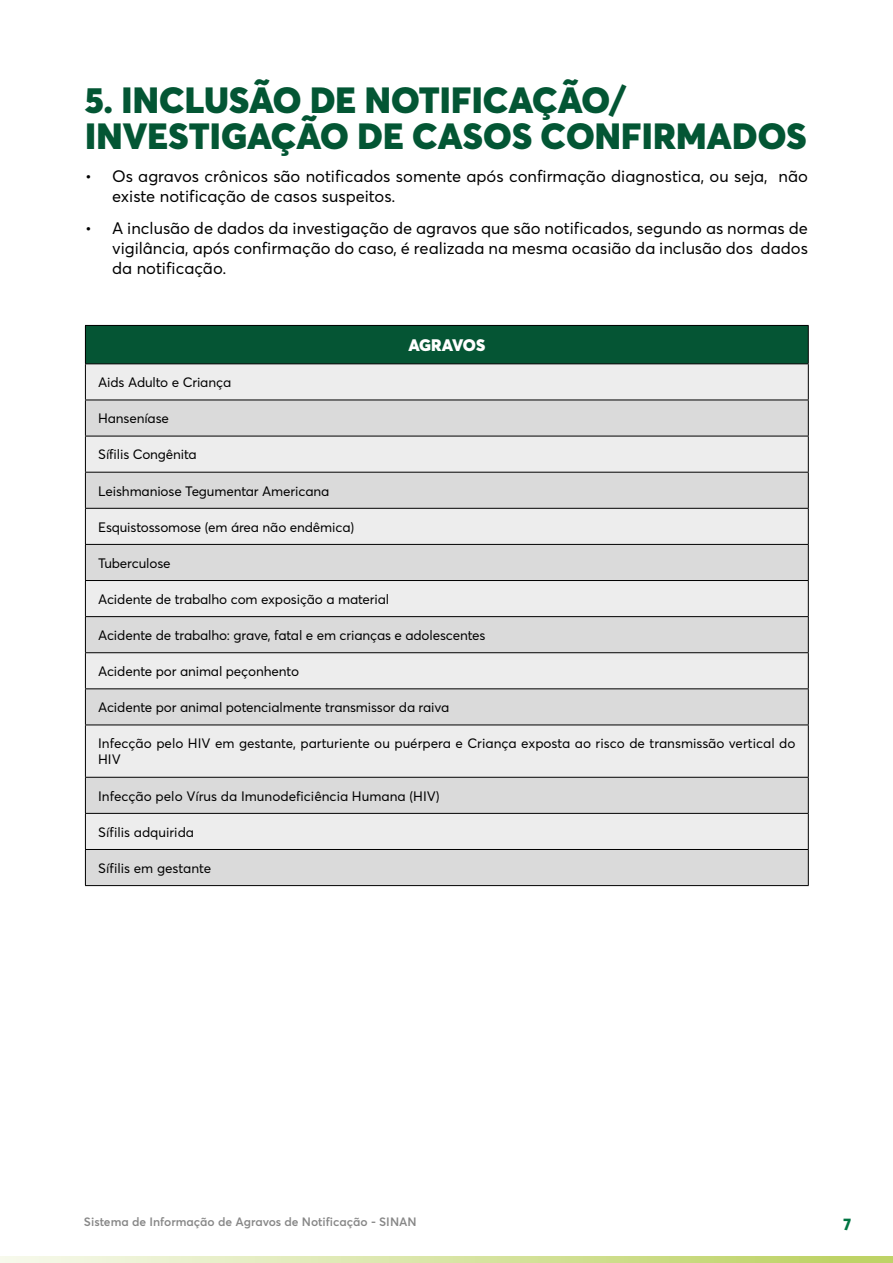
<style>
.page{position:relative;width:893px;height:1263px;background:#fff}
.page>*{position:absolute;margin:0;border:0;box-sizing:border-box;transform-origin:0 0}
.t1{font:900 36px/36px "Averta";letter-spacing:.005em;color:#035634}
.t2{font:16.5px/19.8px "Averta";color:#000}
.t3{font:900 16.5px "Averta";letter-spacing:-.015em;color:#fff}
.t4{font:800 16.5px "Averta";color:#007442}
.t5{font:13.5px/16.2px "Averta";letter-spacing:-.01em;color:#000}
.t6{font:600 12px "Averta";color:#878787}
</style>
<div class="page">
<svg style="left:0;top:1256px;width:893px;height:7px;background:#d8e4a5"></svg>
<div style="left:85px;top:325px;width:723px;height:39px;background:#055534"></div>
<div style="left:86px;top:364px;width:722px;height:180px;background:#ededed"></div>
<svg style="left:86px;top:401px;width:722px;height:107px;background:#dedede"></svg>
<svg style="left:86px;top:545px;width:722px;height:340px;background:#e1e1e1"></svg>
<hr style="left:85px;top:325px;width:724px;height:1px;background:#000">
<hr style="left:85px;top:326px;width:1px;height:37px;background:#000">
<hr style="left:808px;top:326px;width:1px;height:37px;background:#000">
<hr style="left:85px;top:436px;width:1px;height:36px;background:#000">
<hr style="left:85px;top:436px;width:724px;height:1px;background:#000">
<hr style="left:808px;top:436px;width:1px;height:36px;background:#000">
<hr style="left:85px;top:472px;width:724px;height:1px;background:#000">
<hr style="left:85px;top:364px;width:1px;height:36px;background:#000">
<hr style="left:85px;top:400px;width:1px;height:36px;background:#000">
<hr style="left:85px;top:473px;width:1px;height:35px;background:#000">
<hr style="left:85px;top:509px;width:1px;height:35px;background:#000">
<hr style="left:85px;top:508px;width:724px;height:1px;background:#000">
<hr style="left:808px;top:509px;width:1px;height:35px;background:#000">
<hr style="left:85px;top:545px;width:1px;height:35px;background:#000">
<hr style="left:85px;top:617px;width:1px;height:35px;background:#000">
<hr style="left:85px;top:689px;width:1px;height:35px;background:#000">
<hr style="left:85px;top:778px;width:1px;height:35px;background:#000">
<hr style="left:85px;top:850px;width:1px;height:35px;background:#000">
<hr style="left:85px;top:544px;width:724px;height:1px;background:#000">
<hr style="left:808px;top:545px;width:1px;height:35px;background:#000">
<hr style="left:808px;top:617px;width:1px;height:35px;background:#000">
<hr style="left:85px;top:363px;width:724px;height:1px;background:#000">
<hr style="left:808px;top:689px;width:1px;height:35px;background:#000">
<hr style="left:808px;top:778px;width:1px;height:35px;background:#000">
<hr style="left:808px;top:850px;width:1px;height:35px;background:#000">
<hr style="left:85px;top:885px;width:724px;height:1px;background:#000">
<hr style="left:85px;top:581px;width:1px;height:35px;background:#000">
<hr style="left:85px;top:580px;width:724px;height:1px;background:#000">
<hr style="left:808px;top:581px;width:1px;height:35px;background:#000">
<hr style="left:85px;top:616px;width:724px;height:1px;background:#000">
<hr style="left:85px;top:653px;width:1px;height:35px;background:#000">
<hr style="left:85px;top:652px;width:724px;height:1px;background:#000">
<hr style="left:808px;top:653px;width:1px;height:35px;background:#000">
<hr style="left:85px;top:688px;width:724px;height:1px;background:#000">
<hr style="left:808px;top:364px;width:1px;height:36px;background:#000">
<hr style="left:808px;top:400px;width:1px;height:36px;background:#000">
<hr style="left:808px;top:473px;width:1px;height:35px;background:#000">
<hr style="left:85px;top:725px;width:1px;height:52px;background:#000">
<hr style="left:85px;top:724px;width:724px;height:1px;background:#000">
<hr style="left:808px;top:725px;width:1px;height:52px;background:#000">
<hr style="left:85px;top:777px;width:724px;height:1px;background:#000">
<hr style="left:85px;top:814px;width:1px;height:35px;background:#000">
<hr style="left:85px;top:813px;width:724px;height:1px;background:#000">
<hr style="left:808px;top:814px;width:1px;height:35px;background:#000">
<hr style="left:85px;top:849px;width:724px;height:1px;background:#000">
<hr style="left:85px;top:400px;width:724px;height:1px;background:#000">
<h1 class="t1" style="left:85px;top:82px;width:723px">5. INCLUSÃO DE NOTIFICAÇÃO/<br>INVESTIGAÇÃO DE CASOS CONFIRMADOS</h1>
<p class="t2" style="left:112px;top:166px;width:697px;text-indent:-27px">• Os agravos crônicos são notificados somente após confirmação diagnostica, ou seja, não existe notificação de casos suspeitos.</p>
<p class="t2" style="left:112px;top:218px;width:697px;text-align:justify;text-indent:-27px">• A inclusão de dados da investigação de agravos que são notificados, segundo as normas de vigilância, após confirmação do caso, é realizada na mesma ocasião da inclusão dos dados da notificação.</p>
<p class="t3" style="left:408px;top:335px;width:78px">AGRAVOS</p>
<p class="t5" style="left:98px;top:374px;width:135px">Aids Adulto e Criança</p>
<p class="t5" style="left:98px;top:410px;width:72px">Hanseníase</p>
<p class="t5" style="left:98px;top:446px;width:100px">Sífilis Congênita</p>
<p class="t5" style="left:98px;top:482px;width:233px">Leishmaniose Tegumentar Americana</p>
<p class="t5" style="left:98px;top:519px;width:258px">Esquistossomose (em área não endêmica)</p>
<p class="t5" style="left:98px;top:555px;width:74px">Tuberculose</p>
<p class="t5" style="left:98px;top:591px;width:293px">Acidente de trabalho com exposição a material</p>
<p class="t5" style="left:98px;top:627px;width:389px">Acidente de trabalho: grave, fatal e em crianças e adolescentes</p>
<p class="t5" style="left:98px;top:663px;width:202px">Acidente por animal peçonhento</p>
<p class="t5" style="left:98px;top:699px;width:353px">Acidente por animal potencialmente transmissor da raiva</p>
<p class="t5" style="left:98px;top:735px;width:699px">Infecção pelo HIV em gestante, parturiente ou puérpera e Criança exposta ao risco de transmissão vertical do<br>HIV</p>
<p class="t5" style="left:98px;top:787px;width:343px">Infecção pelo Vírus da Imunodeficiência Humana (HIV)</p>
<p class="t5" style="left:98px;top:824px;width:97px">Sífilis adquirida</p>
<p class="t5" style="left:98px;top:860px;width:115px">Sífilis em gestante</p>
<p class="t6" style="left:84px;top:1214px;width:334px">Sistema de Informação de Agravos de Notificação - SINAN</p>
<p class="t4" style="left:843px;top:1214px;width:9px">7</p>
</div>
